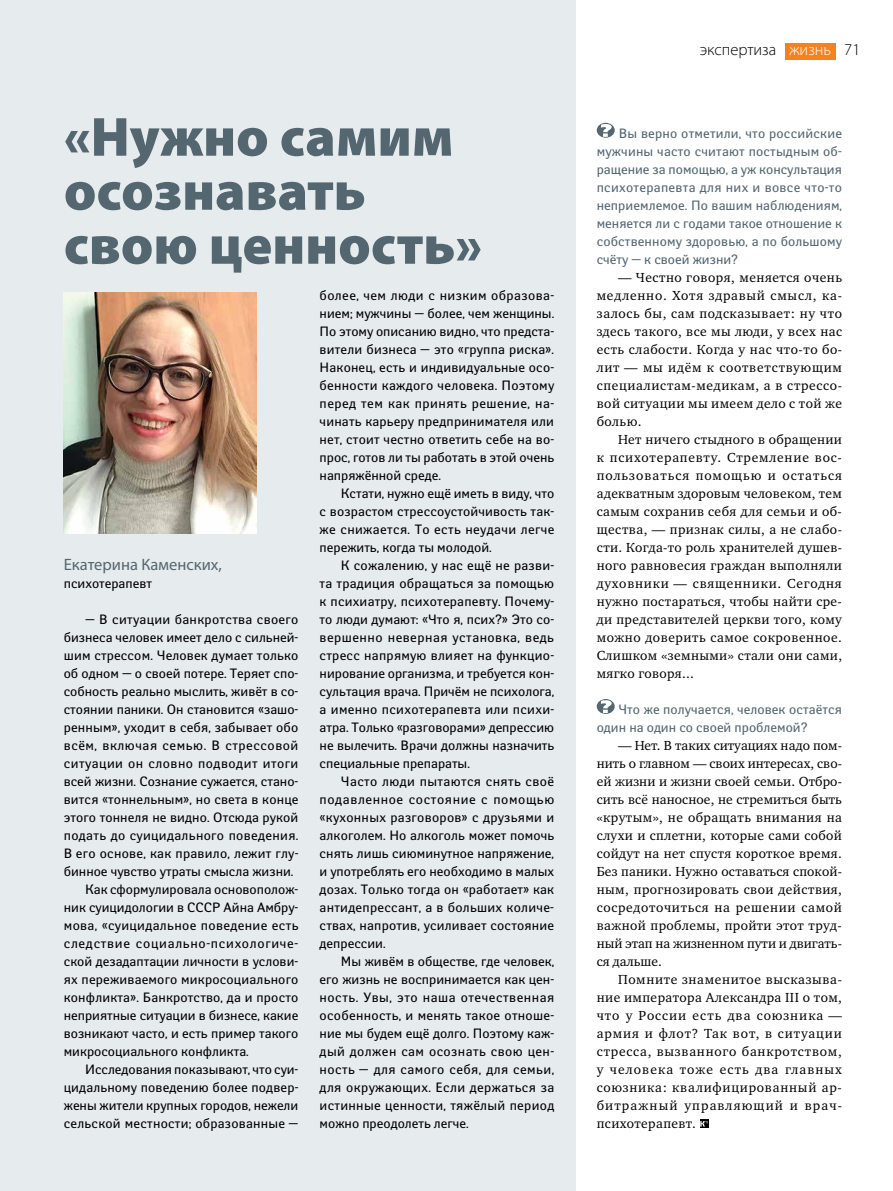
<style>
.page{position:relative;width:893px;height:1191px;background:#fff}
.page>*{position:absolute;margin:0;border:0;box-sizing:border-box;transform-origin:0 0}
.t1{font:900 55.5px/54px "Myriad Pro";color:#546670}
.t2{font:16.5px "Myriad Pro";color:#546670}
.t3{font:300 16.5px "Myriad Pro";color:#000}
.t4{font:13.5px/18px "Yanus";color:#000;text-align:justify}
.t5{font:13.5px/18px "Charter ITC";letter-spacing:.03em;color:#000;text-align:justify}
.t6{font:13.5px/18px "Yanus";letter-spacing:.005em;color:#546670;text-align:justify}
.t7{font:13.5px "Yanus";letter-spacing:.025em;color:#000}
.t8{font:13.5px "Yanus";letter-spacing:.02em;color:#000}
.t9{font:13.5px "Yanus";letter-spacing:.05em;color:#000}
.t10{font:13.5px "Yanus";letter-spacing:.04em;color:#000}
.t11{font:13.5px "Yanus";letter-spacing:.035em;color:#000}
.s1{color:#fff}
</style>
<div class="page">
<div style="left:785px;top:43px;width:50px;height:16px;background:#f58220"></div>
<div style="left:0;top:0;width:575px;height:1191px;background:#e6ebee"></div>
<img style="left:64px;top:292px;width:192px;height:242px">
<svg style="left:597px;top:123px;width:18px;height:15px"></svg>
<svg style="left:597px;top:699px;width:18px;height:15px"></svg>
<svg style="left:700px;top:1119px;width:8px;height:9px"></svg>
<svg style="left:700px;top:1121px;width:8px;height:5px"></svg>
<h1 class="t1" style="left:64px;top:111px;width:420px">«Нужно самим осознавать свою ценность»</h1>
<p class="t2" style="left:64px;top:554px;width:160px">Екатерина Каменских,</p>
<p class="t4" style="left:64px;top:574px;width:90px">психотерапевт</p>
<p class="t7" style="left:85px;top:611px;width:215px">— В ситуации банкротства своего</p>
<p class="t4" style="left:64px;top:628px;width:236px">бизнеса человек имеет дело с сильней-</p>
<p class="t4" style="left:64px;top:646px;width:236px">шим стрессом. Человек думает только</p>
<p class="t4" style="left:64px;top:664px;width:236px">об одном — о своей потере. Теряет спо-</p>
<p class="t4" style="left:64px;top:682px;width:236px">собность реально мыслить, живёт в со-</p>
<p class="t4" style="left:64px;top:700px;width:236px">стоянии паники. Он становится «зашо-</p>
<p class="t4" style="left:64px;top:718px;width:236px">ренным», уходит в себя, забывает обо</p>
<p class="t10" style="left:64px;top:737px;width:236px">всём, включая семью. В стрессовой</p>
<p class="t11" style="left:64px;top:755px;width:236px">ситуации он словно подводит итоги</p>
<p class="t4" style="left:64px;top:772px;width:236px">всей жизни. Сознание сужается, стано-</p>
<p class="t4" style="left:64px;top:790px;width:236px">вится «тоннельным», но света в конце</p>
<p class="t4" style="left:64px;top:808px;width:236px">этого тоннеля не видно. Отсюда рукой</p>
<p class="t7" style="left:64px;top:827px;width:236px">подать до суицидального поведения.</p>
<p class="t8" style="left:64px;top:845px;width:236px">В его основе, как правило, лежит глу-</p>
<p class="t4" style="left:64px;top:862px;width:231px">бинное чувство утраты смысла жизни.</p>
<p class="t4" style="left:85px;top:880px;width:215px">Как сформулировала основополож-</p>
<p class="t4" style="left:64px;top:898px;width:236px">ник суицидологии в СССР Айна Амбру-</p>
<p class="t7" style="left:64px;top:917px;width:236px">мова, «суицидальное поведение есть</p>
<p class="t9" style="left:64px;top:935px;width:236px">следствие социально-психологиче-</p>
<p class="t4" style="left:64px;top:952px;width:236px">ской дезадаптации личности в услови-</p>
<p class="t4" style="left:64px;top:970px;width:236px">ях переживаемого микросоциального</p>
<p class="t4" style="left:64px;top:988px;width:236px">конфликта». Банкротство, да и просто</p>
<p class="t4" style="left:64px;top:1006px;width:236px">неприятные ситуации в бизнесе, какие</p>
<p class="t4" style="left:64px;top:1024px;width:236px">возникают часто, и есть пример такого</p>
<p class="t4" style="left:64px;top:1042px;width:187px">микросоциального конфликта.</p>
<p class="t4" style="left:85px;top:1060px;width:214px">Исследования показывают, что суи-</p>
<p class="t4" style="left:64px;top:1078px;width:236px">цидальному поведению более подвер-</p>
<p class="t4" style="left:64px;top:1096px;width:236px">жены жители крупных городов, нежели</p>
<p class="t4" style="left:64px;top:1114px;width:236px">сельской местности; образованные —</p>
<p class="t4" style="left:320px;top:286px;width:236px">более, чем люди с низким образова&shy;нием; мужчины — более, чем женщины.<br>По этому описанию видно, что предста&shy;вители бизнеса — это «группа риска».<br>Наконец, есть и индивидуальные осо&shy;бенности каждого человека. Поэтому перед тем как принять решение, на&shy;чинать карьеру предпринимателя или нет, стоит честно ответить себе на во&shy;прос, готов ли ты работать в этой очень напряжённой среде.</p>
<p class="t4" style="left:320px;top:484px;width:236px;text-indent:21px">Кстати, нужно ещё иметь в виду, что с возрастом стрессоустойчивость так&shy;же снижается. То есть неудачи легче пережить, когда ты молодой.</p>
<p class="t4" style="left:320px;top:556px;width:236px;text-indent:21px">К сожалению, у нас ещё не разви&shy;та традиция обращаться за помощью к психиатру, психотерапевту. Почему&shy;то люди думают: «Что я, псих?» Это со&shy;вершенно неверная установка, ведь стресс напрямую влияет на функцио&shy;нирование организма, и требуется кон&shy;сультация врача. Причём не психолога, а именно психотерапевта или психи&shy;атра. Только «разговорами» депрессию не вылечить. Врачи должны назначить специальные препараты.</p>
<p class="t4" style="left:320px;top:772px;width:236px;text-indent:21px">Часто люди пытаются снять своё подавленное состояние с помощью «кухонных разговоров» с друзьями и алкоголем. Но алкоголь может помочь снять лишь сиюминутное напряжение, и употреблять его необходимо в малых дозах. Только тогда он «работает» как антидепрессант, а в больших количе&shy;ствах, напротив, усиливает состояние депрессии.</p>
<p class="t4" style="left:320px;top:952px;width:236px;text-indent:21px">Мы живём в обществе, где человек, его жизнь не воспринимается как цен&shy;ность. Увы, это наша отечественная особенность, и менять такое отноше&shy;ние мы будем ещё долго. Поэтому каж&shy;дый должен сам осознать свою цен&shy;ность — для самого себя, для семьи, для окружающих. Если держаться за истинные ценности, тяжёлый период можно преодолеть легче.</p>
<p class="t3" style="left:700px;top:40px;width:162px">экспертиза <span class="s1">жизнь</span> 71</p>
<p class="t6" style="left:597px;top:124px;width:247px;text-indent:22px">Вы верно отметили, что российские мужчины часто считают постыдным об&shy;ращение за помощью, а уж консультация психотерапевта для них и вовсе что-то неприемлемое. По вашим наблюдениям, меняется ли с годами такое отношение к собственному здоровью, а по большому счёту — к своей жизни?</p>
<p class="t5" style="left:597px;top:268px;width:247px;text-indent:21px">— Честно говоря, меняется очень медленно. Хотя здравый смысл, ка&shy;залось бы, сам подсказывает: ну что здесь такого, все мы люди, у всех нас есть слабости. Когда у нас что-то бо&shy;лит — мы идём к соответствующим специалистам-медикам, а в стрессо&shy;вой ситуации мы имеем дело с той же болью.</p>
<p class="t5" style="left:597px;top:430px;width:247px;text-indent:21px">Нет ничего стыдного в обращении к психотерапевту. Стремление вос&shy;пользоваться помощью и остаться адекватным здоровым человеком, тем самым сохранив себя для семьи и об&shy;щества, — признак силы, а не слабо&shy;сти. Когда-то роль хранителей душев&shy;ного равновесия граждан выполняли духовники — священники. Сегодня нужно постараться, чтобы найти сре&shy;ди представителей церкви того, кому можно доверить самое сокровенное.<br>Слишком «земными» стали они сами, мягко говоря...</p>
<p class="t6" style="left:597px;top:700px;width:247px;text-indent:22px">Что же получается, человек остаётся один на один со своей проблемой?</p>
<p class="t5" style="left:597px;top:736px;width:247px;text-indent:21px">— Нет. В таких ситуациях надо пом&shy;нить о главном — своих интересах, сво&shy;ей жизни и жизни своей семьи. Отбро&shy;сить всё наносное, не стремиться быть «крутым», не обращать внимания на слухи и сплетни, которые сами собой сойдут на нет спустя короткое время.<br>Без паники. Нужно оставаться спокой&shy;ным, прогнозировать свои действия, сосредоточиться на решении самой важной проблемы, пройти этот труд&shy;ный этап на жизненном пути и двигать&shy;ся дальше.</p>
<p class="t5" style="left:597px;top:970px;width:247px;text-indent:21px">Помните знаменитое высказыва&shy;ние императора Александра III о том, что у России есть два союзника — армия и флот? Так вот, в ситуации стресса, вызванного банкротством, у человека тоже есть два главных союзника: квалифицированный ар&shy;битражный управляющий и врач&shy;психотерапевт.</p>
</div>
